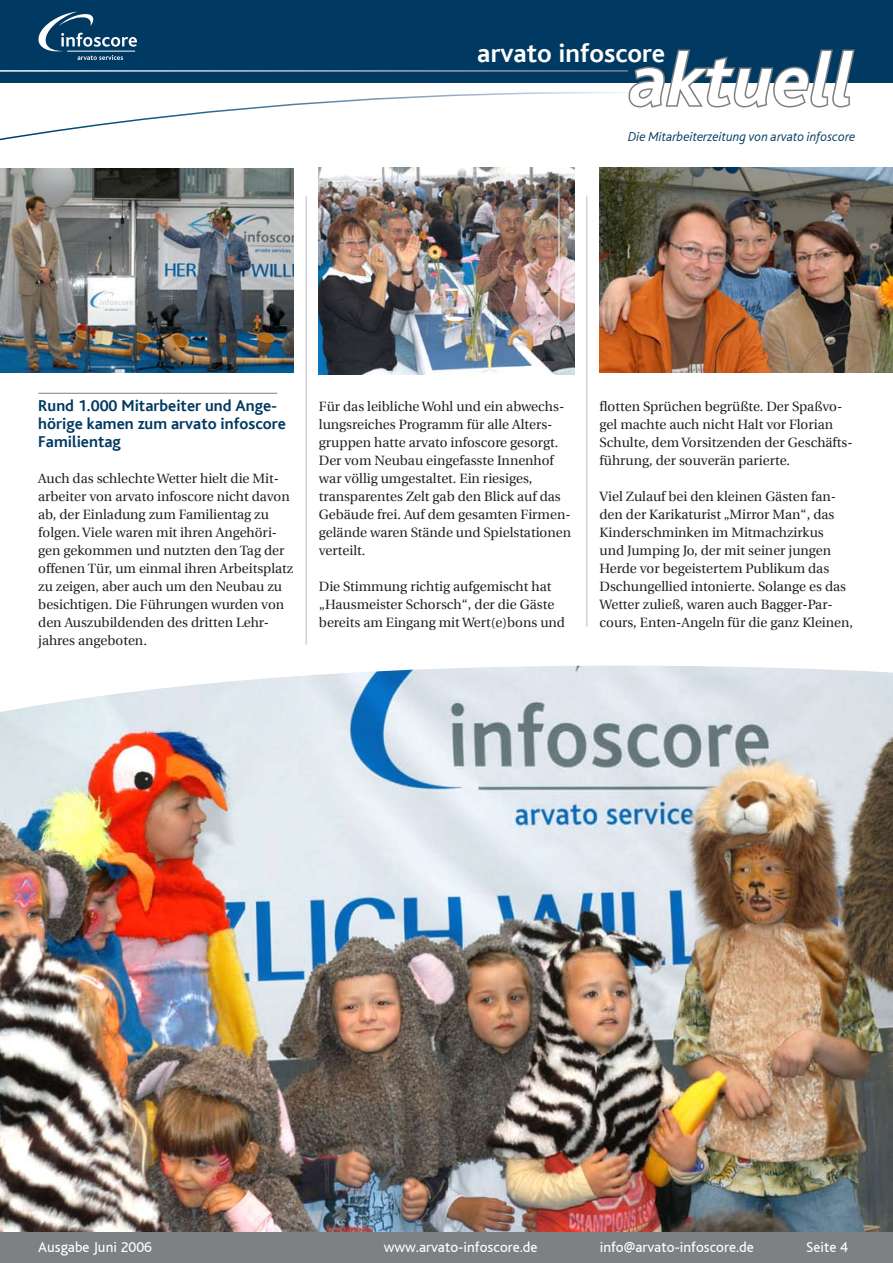
<style>
.page{position:relative;width:893px;height:1263px;background:#fff}
.page>*{position:absolute;margin:0;border:0;box-sizing:border-box;transform-origin:0 0}
.t1{font:italic 700 76.5px "Bliss";color:#fff}
.t2{font:700 27px "Bliss";color:#fff}
.t3{font:700 16.5px/18px "Bliss";color:#003a62}
.t4{font:15px "Bliss";color:#fff}
.t5{font:13.5px/18px "Utopia";color:#231f20}
.t6{font:italic 300 13.5px "Bliss";color:#003a62}
</style>
<div class="page">
<img style="left:0;top:168px;width:293px;height:205px">
<img style="left:600px;top:168px;width:293px;height:205px">
<img style="left:319px;top:168px;width:255px;height:207px">
<img style="left:0;top:665px;width:893px;height:567px">
<hr style="left:38px;top:393px;width:239px;height:1px;background:#7e8083">
<div style="left:0;top:1232px;width:893px;height:31px;background:#7e8083"></div>
<svg style="left:0;top:92px;width:625px;height:49px"></svg>
<div style="left:0;top:0;width:893px;height:83px;background:#003a62"></div>
<svg style="left:628px;top:49px;width:227px;height:59px"></svg>
<hr style="left:0;top:70px;width:628px;height:2px;background:#fff">
<svg style="left:38px;top:12px;width:99px;height:48px"></svg>
<hr style="left:306px;top:196px;width:1px;height:449px;background:#bbbcbf">
<hr style="left:586px;top:196px;width:1px;height:431px;background:#bbbcbf">
<h2 class="t2" style="left:477px;top:39px;width:189px">arvato infoscore</h2>
<h1 class="t1" style="left:630px;top:41px;width:226px">aktuell</h1>
<p class="t6" style="left:628px;top:130px;width:229px">Die Mitarbeiterzeitung von arvato infoscore</p>
<p class="t3" style="left:38px;top:397px;width:249px">Rund 1.000 Mitarbeiter und Ange&shy;hörige kamen zum arvato infoscore<br>Familientag</p>
<p class="t5" style="left:38px;top:469px;width:257px">Auch das schlechte Wetter hielt die Mit&shy;arbeiter von arvato infoscore nicht davon ab, der Einladung zum Familientag zu folgen. Viele waren mit ihren Angehöri&shy;gen gekommen und nutzten den Tag der offenen Tür, um einmal ihren Arbeitsplatz zu zeigen, aber auch um den Neubau zu besichtigen. Die Führungen wurden von den Auszubildenden des dritten Lehr&shy;jahres angeboten.</p>
<p class="t5" style="left:319px;top:397px;width:254px">Für das leibliche Wohl und ein abwechs&shy;lungsreiches Programm für alle Alters&shy;gruppen hatte arvato infoscore gesorgt.<br>Der vom Neubau eingefasste Innenhof war völlig umgestaltet. Ein riesiges, transparentes Zelt gab den Blick auf das Gebäude frei. Auf dem gesamten Firmen&shy;gelände waren Stände und Spielstationen verteilt.</p>
<p class="t5" style="left:319px;top:577px;width:248px">Die Stimmung richtig aufgemischt hat „Hausmeister Schorsch“, der die Gäste bereits am Eingang mit Wert(e)bons und</p>
<p class="t5" style="left:600px;top:397px;width:255px">flotten Sprüchen begrüßte. Der Spaßvo&shy;gel machte auch nicht Halt vor Florian Schulte, dem Vorsitzenden der Geschäfts&shy;führung, der souverän parierte.</p>
<p class="t5" style="left:600px;top:487px;width:255px">Viel Zulauf bei den kleinen Gästen fan&shy;den der Karikaturist „Mirror Man“, das Kinderschminken im Mitmachzirkus<br>und Jumping Jo, der mit seiner jungen Herde vor begeistertem Publikum das Dschungellied intonierte. Solange es das Wetter zuließ, waren auch Bagger-Par&shy;cours, Enten-Angeln für die ganz Kleinen,</p>
<p class="t4" style="left:38px;top:1239px;width:115px">Ausgabe Juni 2006</p>
<p class="t4" style="left:806px;top:1239px;width:32px">Seite</p>
<p class="t4" style="left:384px;top:1239px;width:155px">www.arvato-infoscore.de</p>
<p class="t4" style="left:600px;top:1239px;width:156px">info@arvato-infoscore.de</p>
</div>
